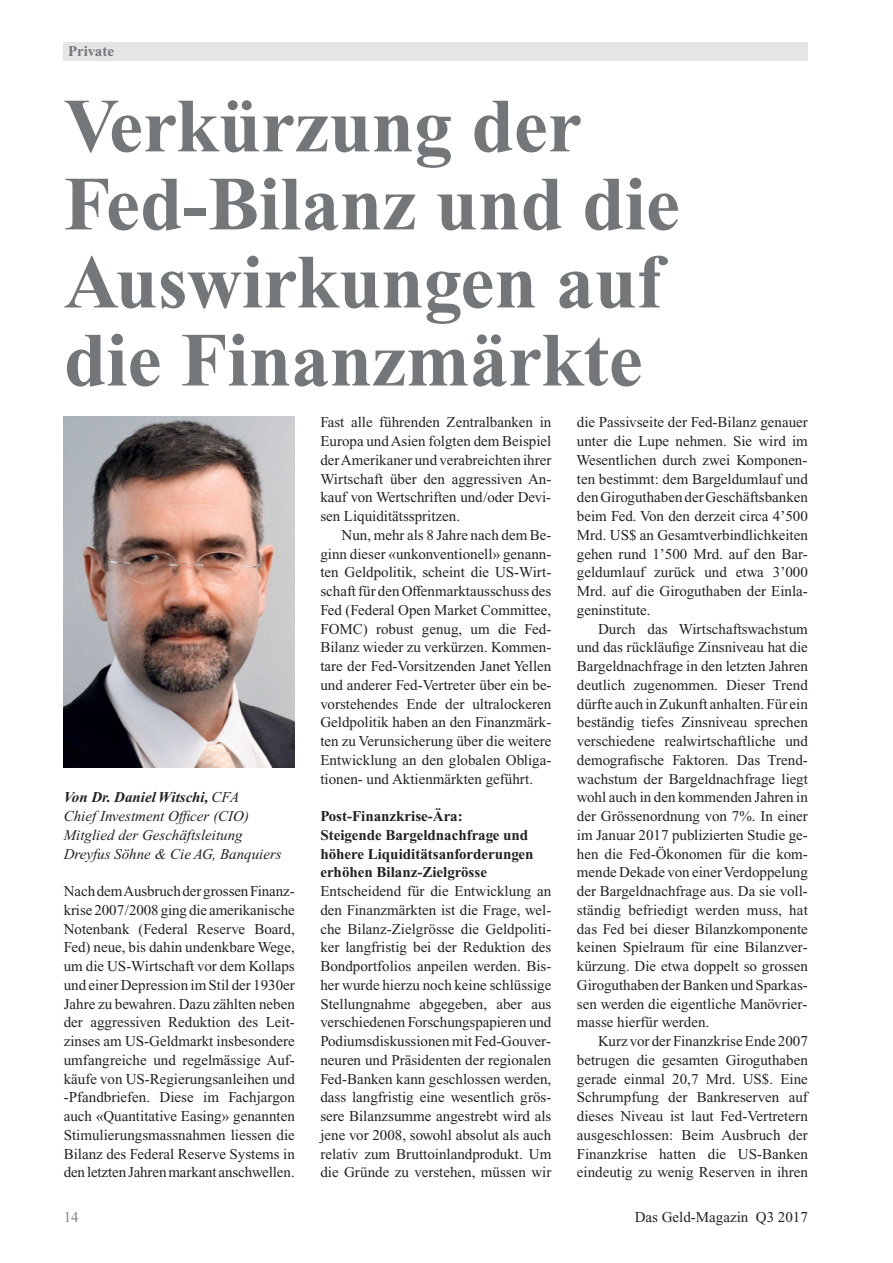
<style>
.page{position:relative;width:893px;height:1263px;background:#fff}
.page>*{position:absolute;margin:0;border:0;box-sizing:border-box;transform-origin:0 0}
.t1{font:700 76.5px/78px "Times New Roman PS Std";color:#74777a}
.t2{font:15px/18.8px "Times New Roman PS Std";color:#232122;text-align:justify}
.t3{font:italic 15px/18.8px "Times New Roman PS Std";color:#232122}
.t4{font:700 15px/18.8px "Times New Roman PS Std";color:#232122}
.t5{font:700 15px "Times New Roman PS Std";color:#74777a}
.t6{font:15px "Times New Roman PS Std";color:#7f8285}
.s1{font-weight:700}
</style>
<div class="page">
<div style="left:64px;top:43px;width:744px;height:18px;background:#e3e5e6"></div>
<img style="left:64px;top:417px;width:231px;height:350px">
<p class="t5" style="left:68px;top:46px;width:48px">Private</p>
<h1 class="t1" style="left:64px;top:95px;width:618px">Verkürzung der<br>Fed-Bilanz und die<br>Auswirkungen auf die Finanzmärkte</h1>
<p class="t3" style="left:64px;top:789px;width:219px"><span class="s1">Von Dr. Daniel Witschi,</span> CFA<br>Chief Investment Officer (CIO)<br>Mitglied der Geschäftsleitung<br>Dreyfus Söhne &amp; Cie AG, Banquiers</p>
<p class="t2" style="left:64px;top:883px;width:233px">Nach dem Ausbruch der grossen Finanz&shy;krise 2007/2008 ging die amerika nische Notenbank (Federal Reserve Board, Fed) neue, bis dahin undenkbare Wege, um die US-Wirtschaft vor dem Kollaps und einer Depression im Stil der 1930er Jahre zu bewahren. Dazu zählten neben der aggressiven Reduktion des Leit - zinses am US-Geldmarkt insbesondere umfangreiche und regelmässige Auf&shy;käufe von US-Regierungsanleihen und -Pfandbriefen. Diese im Fachjargon auch «Quantitative Easing» genannten Stimulierungsmassnahmen liessen die Bilanz des Federal Reserve Systems in den letzten Jahren markant anschwellen.</p>
<p class="t2" style="left:320px;top:414px;width:233px">Fast alle führenden Zentralbanken in Europa und Asien folgten dem Beispiel der Amerikaner und verabreichten ihrer Wirtschaft über den aggressiven An&shy;kauf von Wertschriften und/oder Devi&shy;sen Liquiditätsspritzen.</p>
<p class="t2" style="left:320px;top:527px;width:233px;text-indent:21px">Nun, mehr als 8 Jahre nach dem Be&shy;ginn dieser «unkonventionell» genann&shy;ten Geldpolitik, scheint die US-Wirt&shy;schaft für den Offenmarktausschuss des Fed (Federal Open Market Committee, FOMC) robust genug, um die Fed-Bilanz wieder zu verkürzen. Kommen&shy;tare der Fed-Vorsitzenden Janet Yellen und anderer Fed-Vertreter über ein be&shy;vorstehendes Ende der ultralockeren Geldpolitik haben an den Finanzmärk&shy;ten zu Verunsicherung über die weitere Entwicklung an den globalen Obliga&shy;tionen- und Aktienmärkten geführt.</p>
<p class="t4" style="left:320px;top:808px;width:215px">Post-Finanzkrise-Ära:<br>Steigende Bargeldnachfrage und höhere Liquiditätsanforderungen erhöhen Bilanz-Zielgrösse</p>
<p class="t2" style="left:320px;top:883px;width:233px">Entscheidend für die Entwicklung an den Finanzmärkten ist die Frage, wel&shy;che Bilanz-Zielgrösse die Geldpoliti&shy;ker langfristig bei der Reduktion des Bondportfolios anpeilen werden. Bis&shy;her wurde hierzu noch keine schlüssige Stellungnahme abgegeben, aber aus verschiedenen Forschungspapieren und Podiumsdiskussionen mit Fed-Gouver&shy;neuren und Präsidenten der regionalen Fed-Banken kann geschlossen werden, dass langfristig eine wesentlich grös - sere Bilanzsumme angestrebt wird als jene vor 2008, sowohl absolut als auch relativ zum Bruttoinlandprodukt. Um die Gründe zu verstehen, müssen wir</p>
<p class="t2" style="left:576px;top:414px;width:233px">die Passivseite der Fed-Bilanz genauer unter die Lupe nehmen. Sie wird im Wesentlichen durch zwei Komponen&shy;ten bestimmt: dem Bargeldumlauf und den Giroguthaben der Geschäftsbanken beim Fed. Von den derzeit circa 4’500<br>Mrd. US$ an Gesamtverbindlichkeiten gehen rund 1’500 Mrd. auf den Bar&shy;geldumlauf zurück und etwa 3’000<br>Mrd. auf die Giroguthaben der Einla&shy;geninstitute.</p>
<p class="t2" style="left:577px;top:620px;width:233px;text-indent:21px">Durch das Wirtschaftswachstum und das rückläufige Zinsniveau hat die Bargeldnachfrage in den letzten Jahren deutlich zugenommen. Dieser Trend dürfte auch in Zukunft anhalten. Für ein beständig tiefes Zinsniveau sprechen verschiedene realwirtschaft liche und demografische Faktoren. Das Trend&shy;wachstum der Bargeldnachfrage liegt wohl auch in den kommenden Jahren in der Grössenordnung von 7%. In einer im Januar 2017 publizierten Studie ge&shy;hen die Fed-Ökonomen für die kom&shy;mende Dekade von einer Verdoppelung der Bargeldnachfrage aus. Da sie voll&shy;ständig befriedigt werden muss, hat das Fed bei dieser Bilanzkomponente keinen Spielraum für eine Bilanzver&shy;kürzung. Die etwa doppelt so grossen Giroguthaben der Banken und Sparkas&shy;sen werden die eigentliche Manövrier&shy;masse hierfür werden.</p>
<p class="t2" style="left:577px;top:1033px;width:233px;text-indent:21px">Kurz vor der Finanzkrise Ende 2007 betrugen die gesamten Giroguthaben gerade einmal 20,7 Mrd. US$. Eine Schrumpfung der Bankreserven auf dieses Niveau ist laut Fed-Vertretern ausgeschlossen: Beim Ausbruch der Finanzkrise hatten die US-Banken eindeutig zu wenig Reserven in ihren</p>
<p class="t6" style="left:64px;top:1212px;width:16px">14</p>
<p class="t2" style="left:635px;top:1209px;width:175px">Das Geld-Magazin Q3 2017</p>
</div>
